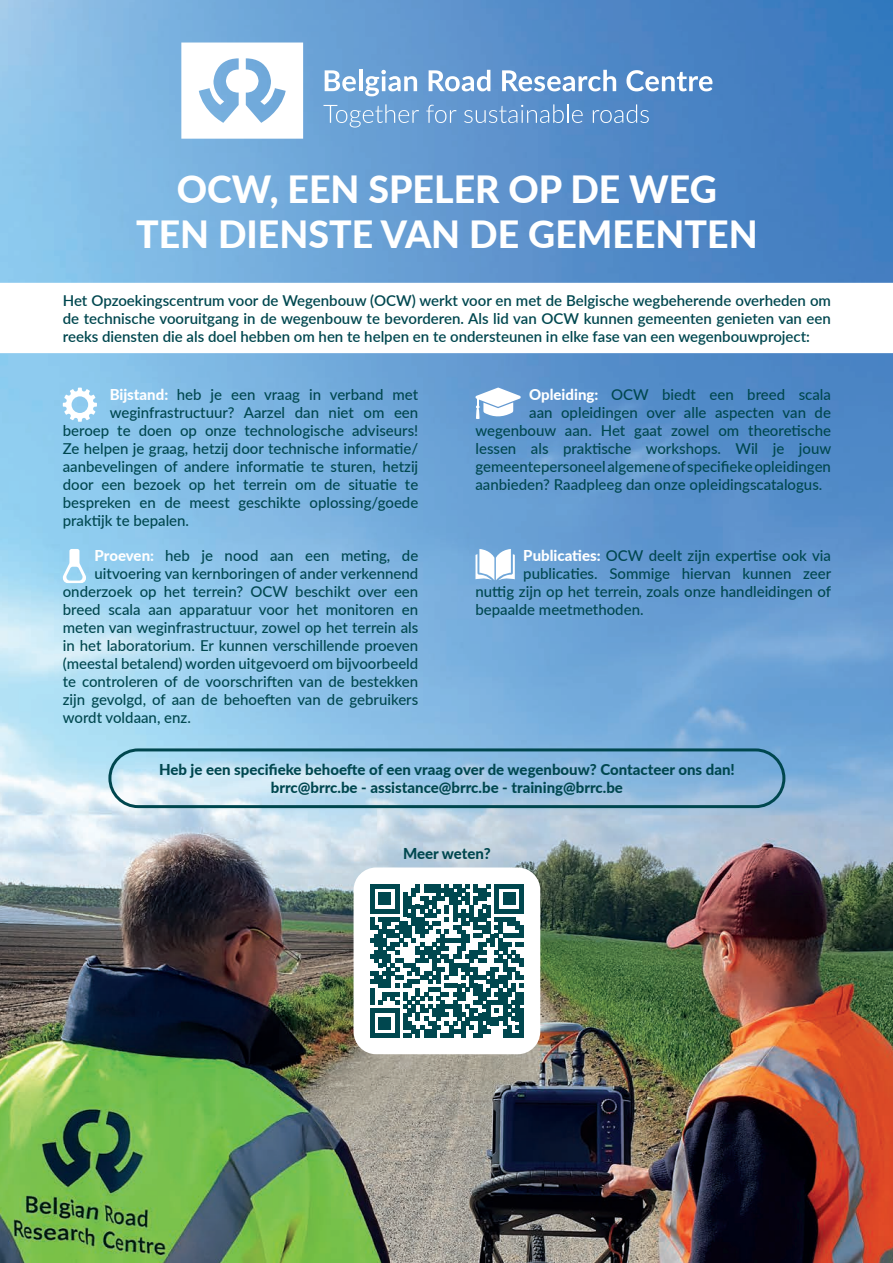
<style>
.page{position:relative;width:893px;height:1263px;background:#fff}
.page>*{position:absolute;margin:0;border:0;box-sizing:border-box;transform-origin:0 0}
.t1{font:800 37.5px/45px "Lato";color:#fff;text-align:center}
.t2{font:500 15px "Lato";color:#00474f}
.t3{font:600 15px/18px "Lato";color:#00474f;text-align:justify}
.t4{font:800 15px/18px "Lato";color:#00474f;text-align:center}
.s1{font-weight:800;color:#fff}
</style>
<div class="page">
<img style="left:0;top:0;width:893px;height:1263px">
<svg style="left:0;top:283px;width:893px;height:70px"></svg>
<div style="left:108px;top:748px;width:677px;height:60px;border:3px solid #00474f;border-radius:28px"></div>
<svg style="left:63px;top:388px;width:34px;height:34px"></svg>
<svg style="left:475px;top:388px;width:46px;height:31px"></svg>
<svg style="left:62px;top:549px;width:25px;height:34px"></svg>
<svg style="left:475px;top:549px;width:40px;height:31px"></svg>
<svg style="left:181px;top:43px;width:122px;height:96px"></svg>
<svg style="left:325px;top:70px;width:31px;height:21px"></svg>
<hr style="left:359px;top:70px;width:3px;height:21px;background:#fff">
<svg style="left:365px;top:70px;width:52px;height:26px"></svg>
<svg style="left:429px;top:70px;width:61px;height:21px"></svg>
<svg style="left:502px;top:70px;width:114px;height:21px"></svg>
<svg style="left:626px;top:70px;width:86px;height:21px"></svg>
<svg style="left:323px;top:104px;width:96px;height:23px;background:#7cabd9"></svg>
<svg style="left:426px;top:105px;width:30px;height:18px"></svg>
<svg style="left:464px;top:104px;width:119px;height:19px;background:#75a2d3"></svg>
<svg style="left:593px;top:104px;width:56px;height:19px"></svg>
<div style="left:354px;top:867px;width:186px;height:187px;background:#fff;border-radius:23px"></div>
<svg style="left:370px;top:884px;width:154px;height:154px"></svg>
<hr style="left:520px;top:992px;width:4px;height:12px;background:#00474f">
<hr style="left:520px;top:1008px;width:4px;height:30px;background:#00474f">
<h1 class="t1" style="left:136px;top:166px;width:623px">OCW, EEN SPELER OP DE WEG<br>TEN DIENSTE VAN DE GEMEENTEN</h1>
<p class="t3" style="left:63px;top:291px;width:770px">Het Opzoekingscentrum voor de Wegenbouw (OCW) werkt voor en met de Belgische wegbeherende overheden om de technische vooruitgang in de wegenbouw te bevorderen. Als lid van OCW kunnen gemeenten genieten van een reeks diensten die als doel hebben om hen te helpen en te ondersteunen in elke fase van een wegenbouwproject:</p>
<p class="t2" style="left:110px;top:383px;width:310px"><span class="s1">Bijstand:</span> heb je een vraag in verband met</p>
<p class="t2" style="left:110px;top:401px;width:310px">weginfrastructuur? Aarzel dan niet om een</p>
<p class="t2" style="left:63px;top:419px;width:357px">beroep te doen op onze technologische adviseurs!</p>
<p class="t2" style="left:63px;top:437px;width:357px">Ze helpen je graag, hetzij door technische informatie/</p>
<p class="t2" style="left:63px;top:455px;width:357px">aanbevelingen of andere informatie te sturen, hetzij</p>
<p class="t2" style="left:63px;top:473px;width:357px">door een bezoek op het terrein om de situatie te</p>
<p class="t2" style="left:63px;top:491px;width:357px">bespreken en de meest geschikte oplossing/goede</p>
<p class="t2" style="left:63px;top:509px;width:128px">praktijk te bepalen.</p>
<p class="t2" style="left:95px;top:545px;width:325px"><span class="s1">Proeven:</span> heb je nood aan een meting, de</p>
<p class="t2" style="left:95px;top:563px;width:325px">uitvoering van kernboringen of ander verkennend</p>
<p class="t2" style="left:63px;top:581px;width:357px">onderzoek op het terrein? OCW beschikt over een</p>
<p class="t2" style="left:63px;top:599px;width:357px">breed scala aan apparatuur voor het monitoren en</p>
<p class="t2" style="left:63px;top:617px;width:357px">meten van weginfrastructuur, zowel op het terrein als</p>
<p class="t2" style="left:63px;top:635px;width:357px">in het laboratorium. Er kunnen verschillende proeven</p>
<p class="t2" style="left:63px;top:653px;width:357px">(meestal betalend) worden uitgevoerd om bijvoorbeeld</p>
<p class="t2" style="left:63px;top:671px;width:357px">te controleren of de voorschriften van de bestekken</p>
<p class="t2" style="left:63px;top:689px;width:357px">zijn gevolgd, of aan de behoeften van de gebruikers</p>
<p class="t2" style="left:63px;top:707px;width:130px">wordt voldaan, enz.</p>
<p class="t2" style="left:529px;top:383px;width:303px"><span class="s1">Opleiding:</span> OCW biedt een breed scala</p>
<p class="t2" style="left:529px;top:401px;width:303px">aan opleidingen over alle aspecten van de</p>
<p class="t2" style="left:475px;top:419px;width:357px">wegenbouw aan. Het gaat zowel om theoretische</p>
<p class="t2" style="left:475px;top:437px;width:357px">lessen als praktische workshops. Wil je jouw</p>
<p class="t2" style="left:475px;top:455px;width:357px">gemeentepersoneel algemene of specifieke opleidingen</p>
<p class="t2" style="left:475px;top:473px;width:348px">aanbieden? Raadpleeg dan onze opleidingscatalogus.</p>
<p class="t2" style="left:523px;top:545px;width:309px"><span class="s1">Publicaties:</span> OCW deelt zijn expertise ook via</p>
<p class="t2" style="left:523px;top:563px;width:309px">publicaties. Sommige hiervan kunnen zeer</p>
<p class="t2" style="left:475px;top:581px;width:357px">nuttig zijn op het terrein, zoals onze handleidingen of</p>
<p class="t2" style="left:475px;top:599px;width:170px">bepaalde meetmethoden.</p>
<p class="t4" style="left:159px;top:760px;width:577px">Heb je een specifieke behoefte of een vraag over de wegenbouw? Contacteer ons dan! brrc@brrc.be - assistance@brrc.be - training@brrc.be</p>
<p class="t4" style="left:403px;top:844px;width:89px">Meer weten?</p>
</div>
